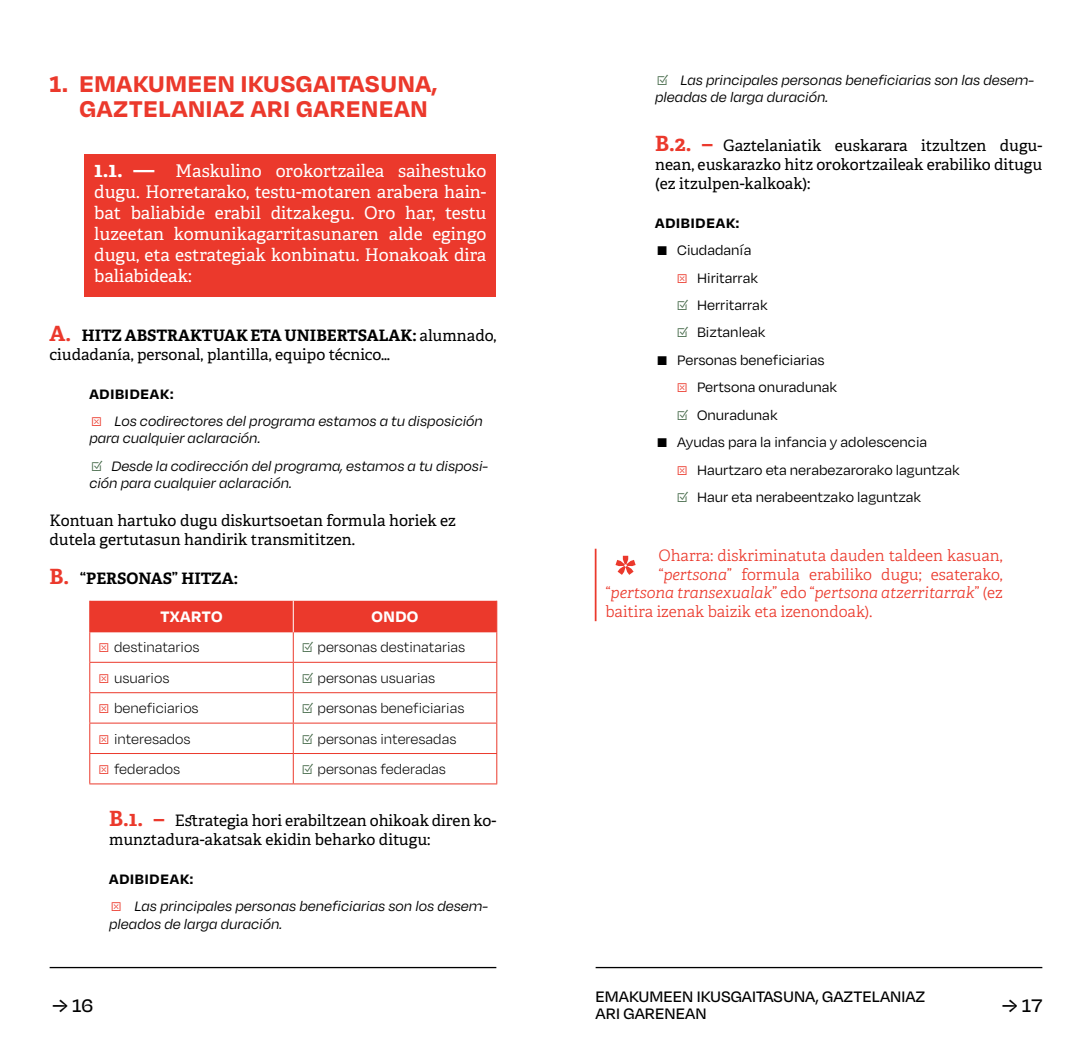
<style>
.page{position:relative;width:1092px;height:1042px;background:#fff}
.page>*{position:absolute;margin:0;border:0;box-sizing:border-box;transform-origin:0 0}
.t1{font:700 51.1px "Adelle";color:#eb392c}
.t2{font:700 26.25px/24.5px "Degular";letter-spacing:.025em;color:#eb392c}
.t3{font:500 21px "Degular";color:#000}
.t4{font:17.5px/21px "Adelle";color:#fff;text-align:justify}
.t5{font:500 17.5px/17.5px "Degular";color:#000}
.t6{font:700 17.5px "Degular";letter-spacing:.025em;color:#fff}
.t7{font:15.75px/18.9px "Adelle";color:#000}
.t8{font:italic 15.75px/27.5px "Degular";color:#000}
.t9{font:15.75px "Degular";color:#000}
.t10{font:300 15.75px "Degular";color:#000}
.t11{font:300 15.75px "Adelle";color:#eb392c}
.t12{font:italic 300 15.75px "Adelle";color:#eb392c}
.t13{font:700 15.75px "Adelle";color:#000}
.t14{font:700 15.75px "Degular";letter-spacing:.05em;color:#000}
.s1{font-weight:700;font-size:21px}
.s2{font-weight:700;font-size:21px;color:#eb392c}
.s3{font-weight:700}
.s4{font-weight:700;font-style:normal}
.s5{font-style:normal;color:#eb392c}
.s6{font-style:normal;color:#416645}
.s7{font-size:21px;color:#eb392c}
.s8{font-weight:400;font-style:italic;color:#eb392c}
.s9{font-weight:400;font-style:italic;color:#416645}
.s10{font-style:italic}
.s11{color:#eb392c}
.s12{color:#416645}
.s13{font-style:normal}
</style>
<div class="page">
<hr style="left:50px;top:967px;width:446px;height:1px;background:#000">
<hr style="left:595px;top:967px;width:447px;height:1px;background:#000">
<div style="left:84px;top:154px;width:412px;height:142px;background:#eb392c"></div>
<div style="left:90px;top:601px;width:406px;height:31px;background:#eb392c"></div>
<hr style="left:293px;top:601px;width:1px;height:31px;background:#fff">
<hr style="left:89px;top:601px;width:1px;height:31px;background:#eb392c">
<hr style="left:496px;top:601px;width:1px;height:31px;background:#eb392c">
<hr style="left:89px;top:632px;width:1px;height:30px;background:#eb392c">
<hr style="left:293px;top:632px;width:1px;height:30px;background:#eb392c">
<hr style="left:496px;top:632px;width:1px;height:30px;background:#eb392c">
<hr style="left:89px;top:662px;width:204px;height:1px;background:#eb392c">
<hr style="left:293px;top:662px;width:204px;height:1px;background:#eb392c">
<hr style="left:89px;top:692px;width:204px;height:1px;background:#eb392c">
<svg style="left:89px;top:663px;width:1px;height:59px"></svg>
<hr style="left:293px;top:692px;width:204px;height:1px;background:#eb392c">
<svg style="left:293px;top:663px;width:1px;height:59px"></svg>
<svg style="left:496px;top:663px;width:1px;height:59px"></svg>
<hr style="left:89px;top:722px;width:204px;height:1px;background:#eb392c">
<hr style="left:89px;top:723px;width:1px;height:30px;background:#eb392c">
<hr style="left:293px;top:722px;width:204px;height:1px;background:#eb392c">
<hr style="left:293px;top:723px;width:1px;height:30px;background:#eb392c">
<hr style="left:496px;top:723px;width:1px;height:30px;background:#eb392c">
<hr style="left:89px;top:753px;width:204px;height:1px;background:#eb392c">
<svg style="left:89px;top:754px;width:1px;height:29px"></svg>
<hr style="left:293px;top:753px;width:204px;height:1px;background:#eb392c">
<svg style="left:293px;top:754px;width:1px;height:29px"></svg>
<svg style="left:496px;top:754px;width:1px;height:29px"></svg>
<hr style="left:89px;top:783px;width:204px;height:1px;background:#eb392c">
<hr style="left:293px;top:783px;width:204px;height:1px;background:#eb392c">
<hr style="left:594px;top:549px;width:2px;height:72px;background:#eb392c">
<h2 class="t2" style="left:79px;top:70px;width:359px;text-indent:-30px">1. EMAKUMEEN IKUSGAITASUNA,<br>GAZTELANIAZ ARI GARENEAN</h2>
<p class="t4" style="left:94px;top:161px;width:393px"><span class="s1">1.1. —</span> Maskulino orokortzailea saihestuko dugu. Horretarako, testu-motaren arabera hain&shy;bat baliabide erabil ditzakegu. Oro har, testu luzeetan komunikagarritasunaren alde egingo dugu, eta estrategiak konbinatu. Honakoak dira baliabideak:</p>
<p class="t7" style="left:50px;top:326px;width:448px"><span class="s2">A.</span> <span class="s3">HITZ ABSTRAKTUAK ETA UNIBERTSALAK:</span> alumnado, ciudadanía, personal, plantilla, equipo técnico…</p>
<p class="t8" style="left:89px;top:379px;width:395px"><span class="s4">ADIBIDEAK:<br></span><span class="s5">☒</span> Los codirectores del programa estamos a tu disposición</p>
<p class="t8" style="left:89px;top:424px;width:173px">para cualquier aclaración.</p>
<p class="t8" style="left:89px;top:456px;width:400px;line-height:17.5px"><span class="s6">☑</span> Desde la codirección del programa, estamos a tu disposi&shy;ción para cualquier aclaración.</p>
<p class="t7" style="left:50px;top:511px;width:407px">Kontuan hartuko dugu diskurtsoetan formula horiek ez dutela gertutasun handirik transmititzen.</p>
<p class="t13" style="left:50px;top:568px;width:190px"><span class="s7">B.</span> “PERSONAS” HITZA:</p>
<p class="t6" style="left:160px;top:606px;width:63px">TXARTO</p>
<p class="t6" style="left:371px;top:606px;width:48px">ONDO</p>
<p class="t10" style="left:97px;top:638px;width:104px"><span class="s8">☒</span> destinatarios</p>
<p class="t10" style="left:300px;top:638px;width:166px"><span class="s9">☑</span> personas destinatarias</p>
<p class="t10" style="left:97px;top:668px;width:74px"><span class="s8">☒</span> usuarios</p>
<p class="t10" style="left:300px;top:668px;width:136px"><span class="s9">☑</span> personas usuarias</p>
<p class="t10" style="left:97px;top:699px;width:103px"><span class="s8">☒</span> beneficiarios</p>
<p class="t10" style="left:300px;top:699px;width:166px"><span class="s9">☑</span> personas beneficiarias</p>
<p class="t10" style="left:97px;top:729px;width:95px"><span class="s8">☒</span> interesados</p>
<p class="t10" style="left:300px;top:729px;width:158px"><span class="s9">☑</span> personas interesadas</p>
<p class="t10" style="left:97px;top:760px;width:85px"><span class="s8">☒</span> federados</p>
<p class="t10" style="left:300px;top:760px;width:147px"><span class="s9">☑</span> personas federadas</p>
<p class="t7" style="left:109px;top:811px;width:388px"><span class="s2">B.1. –</span> Estrategia hori erabiltzean ohikoak diren ko&shy;munztadura-akatsak ekidin beharko ditugu:</p>
<p class="t8" style="left:109px;top:864px;width:380px"><span class="s4">ADIBIDEAK:<br></span><span class="s5">☒</span> Las principales personas beneficiarias son los desem-</p>
<p class="t8" style="left:109px;top:909px;width:174px">pleados de larga duración.</p>
<p class="t8" style="left:655px;top:71px;width:380px;line-height:17.5px"><span class="s6">☑</span> Las principales personas beneficiarias son las desem&shy;pleadas de larga duración.</p>
<p class="t7" style="left:655px;top:136px;width:388px;text-align:justify"><span class="s2">B.2. –</span> Gaztelaniatik euskarara itzultzen dugu&shy;nean, euskarazko hitz orokortzaileak erabiliko ditugu (ez itzulpen-kalkoak):</p>
<p class="t14" style="left:655px;top:213px;width:86px">ADIBIDEAK:</p>
<p class="t9" style="left:655px;top:241px;width:98px"><span class="s10">⬛</span> Ciudadanía</p>
<p class="t9" style="left:675px;top:268px;width:84px"><span class="s11">☒</span> Hiritarrak</p>
<p class="t9" style="left:675px;top:296px;width:94px"><span class="s12">☑</span> Herritarrak</p>
<p class="t9" style="left:675px;top:323px;width:92px"><span class="s12">☑</span> Biztanleak</p>
<p class="t9" style="left:655px;top:350px;width:171px"><span class="s10">⬛</span> Personas beneficiarias</p>
<p class="t9" style="left:675px;top:378px;width:163px"><span class="s11">☒</span> Pertsona onuradunak</p>
<p class="t9" style="left:675px;top:405px;width:104px"><span class="s12">☑</span> Onuradunak</p>
<p class="t9" style="left:655px;top:433px;width:273px"><span class="s10">⬛</span> Ayudas para la infancia y adolescencia</p>
<p class="t9" style="left:675px;top:460px;width:286px"><span class="s11">☒</span> Haurtzaro eta nerabezarorako laguntzak</p>
<p class="t9" style="left:675px;top:488px;width:247px"><span class="s12">☑</span> Haur eta nerabeentzako laguntzak</p>
<p class="t11" style="left:658px;top:545px;width:346px">Oharra: diskriminatuta dauden taldeen kasuan,</p>
<p class="t11" style="left:658px;top:564px;width:346px">“<span class="s10">pertsona</span>” formula erabiliko dugu; esaterako,</p>
<p class="t12" style="left:605px;top:583px;width:398px"><span class="s13">“</span>pertsona transexualak<span class="s13">” edo “</span>pertsona atzerritarrak<span class="s13">” (ez</span></p>
<p class="t11" style="left:605px;top:602px;width:268px">baitira izenak baizik eta izenondoak).</p>
<h1 class="t1" style="left:613px;top:537px;width:26px">*</h1>
<p class="t5" style="left:595px;top:987px;width:331px">EMAKUMEEN IKUSGAITASUNA, GAZTELANIAZ<br>ARI GARENEAN</p>
<h3 class="t3" style="left:52px;top:992px;width:43px">→ 16</h3>
<h3 class="t3" style="left:1001px;top:992px;width:42px">→ 17</h3>
</div>
